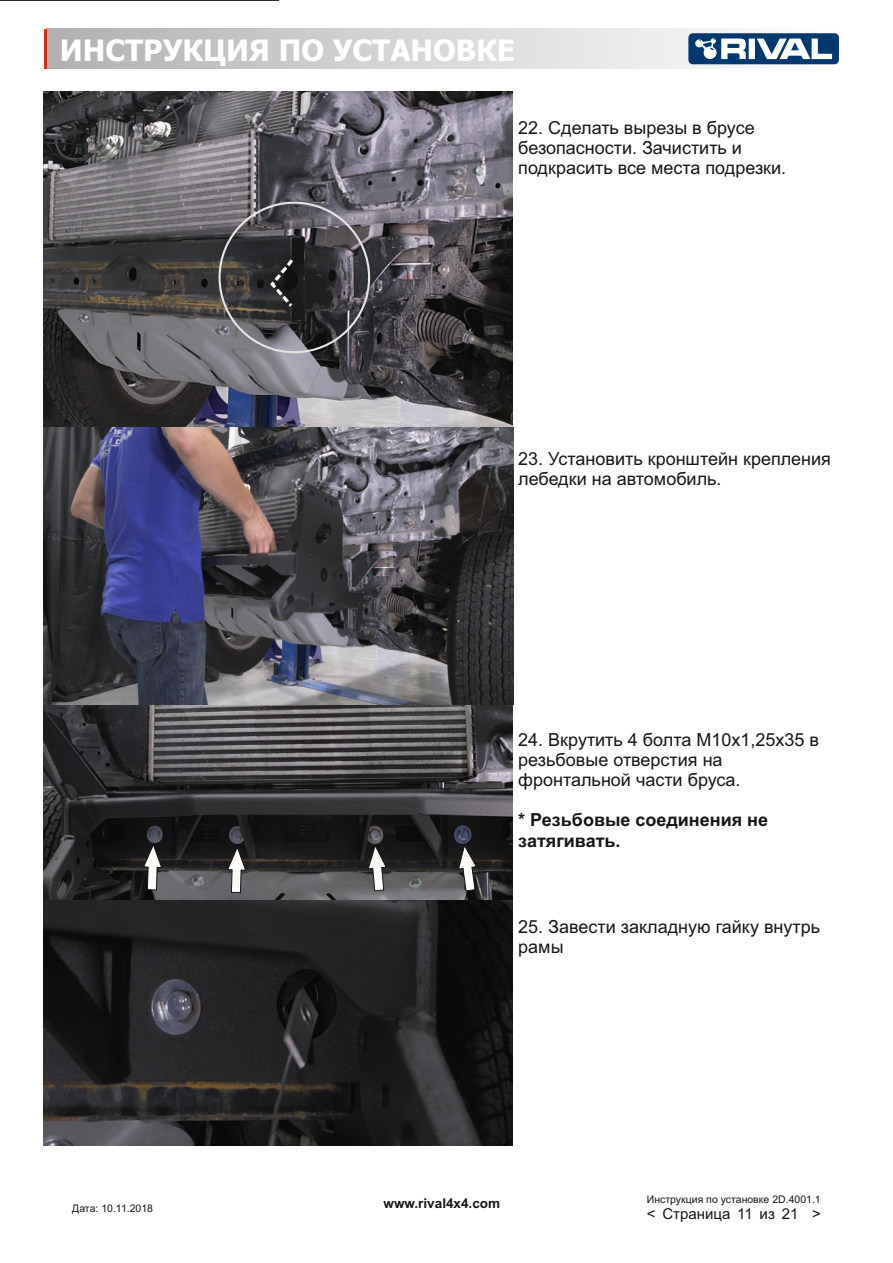
<style>
.page{position:relative;width:893px;height:1263px;background:#fff}
.page>*{position:absolute;margin:0;border:0;box-sizing:border-box;transform-origin:0 0}
.t1{font:700 32.85px "Arial";color:#fff}
.t2{font:700 29.55px "Tahoma";color:#fff}
.t3{font:18px/20.1px "Arial";color:#151616}
.t4{font:700 18px/20.1px "Arial";color:#151616}
.t5{font:15px "Arial";color:#151616}
.t6{font:700 13.5px "Arial";color:#151616}
.t7{font:10.5px "Arial";color:#151616}
</style>
<div class="page">
<svg style="left:46px;top:29px;width:584px;height:40px;background:#cdcdce"></svg>
<hr style="left:44px;top:29px;width:2px;height:40px;background:#dd2b1c">
<svg style="left:630px;top:29px;width:209px;height:40px"></svg>
<svg style="left:0;top:0;width:279px;height:1px"></svg>
<img style="left:44px;top:92px;width:469px;height:612px">
<svg style="left:268px;top:256px;width:28px;height:54px;background:#343435"></svg>
<img style="left:44px;top:702px;width:468px;height:444px">
<svg style="left:226px;top:845px;width:21px;height:48px"></svg>
<svg style="left:142px;top:842px;width:21px;height:49px"></svg>
<svg style="left:457px;top:843px;width:21px;height:49px"></svg>
<svg style="left:367px;top:843px;width:20px;height:49px"></svg>
<h1 class="t1" style="left:69px;top:37px;width:416px">Инструкция по установке</h1>
<h2 class="t2" style="left:60px;top:38px;width:457px">ИНСТРУКЦИЯ ПО УСТАНОВКЕ</h2>
<p class="t3" style="left:518px;top:119px;width:269px">22. Сделать вырезы в брусе безопасности. Зачистить и подкрасить все места подрезки.</p>
<p class="t3" style="left:518px;top:450px;width:314px">23. Установить кронштейн крепления лебедки на автомобиль.</p>
<p class="t3" style="left:518px;top:731px;width:302px">24. Вкрутить 4 болта М10х1,25х35 в резьбовые отверстия на фронтальной части бруса.</p>
<p class="t4" style="left:518px;top:812px;width:251px">* Резьбовые соединения не затягивать.</p>
<p class="t7" style="left:72px;top:1204px;width:82px">Дата: 10.11.2018</p>
<p class="t3" style="left:518px;top:918px;width:303px">25. Завести закладную гайку внутрь рамы</p>
<p class="t6" style="left:384px;top:1198px;width:118px">www.rival4x4.com</p>
<p class="t7" style="left:647px;top:1195px;width:175px">Инструкция по установке 2D.4001.1</p>
<p class="t5" style="left:647px;top:1208px;width:175px">&lt; Страница 11 из 21 &gt;</p>
</div>
